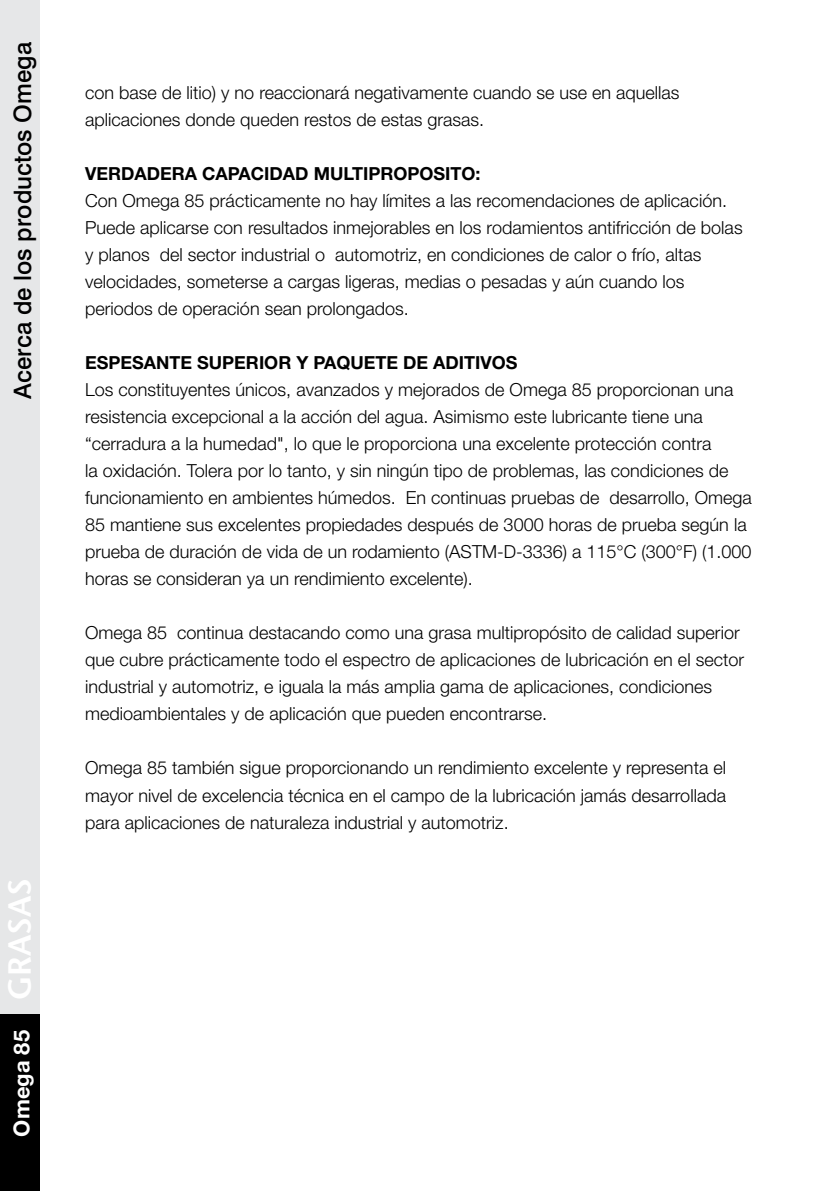
<style>
.page{position:relative;width:840px;height:1191px;background:#fff}
.page>*{position:absolute;margin:0;border:0;box-sizing:border-box;transform-origin:0 0}
.t1{font:600 32px "Stone Sans";color:#fff}
.t2{font:500 24px "Swiss 721 BT";color:#000}
.t3{font:700 22px "Helvetica Neue";color:#fff}
.t4{font:300 18px/27px "Helvetica Neue";color:#000}
.t5{font:700 18px "Helvetica Neue";color:#000}
</style>
<div class="page">
<div style="left:0;top:0;width:40px;height:1189px;background:#e6e7e8"></div>
<div style="left:0;top:1014px;width:39px;height:177px;background:#000"></div>
<h2 class="t2" style="left:8px;top:399px;width:358px;rotate:-90deg">Acerca de los productos Omega</h2>
<h1 class="t1" style="left:0;top:1000px;width:124px;rotate:-90deg">GRASAS</h1>
<p class="t3" style="left:8px;top:1136px;width:108px;rotate:-90deg">Omega 85</p>
<p class="t4" style="left:85px;top:79px;width:595px">con base de litio) y no reaccionará negativamente cuando se use en aquellas aplicaciones donde queden restos de estas grasas.</p>
<p class="t5" style="left:85px;top:163px;width:396px">VERDADERA CAPACIDAD MULTIPROPOSITO:</p>
<p class="t4" style="left:85px;top:187px;width:658px">Con Omega 85 prácticamente no hay límites a las recomendaciones de aplicación.<br>Puede aplicarse con resultados inmejorables en los rodamientos antifricción de bolas y planos del sector industrial o automotriz, en condiciones de calor o frío, altas velocidades, someterse a cargas ligeras, medias o pesadas y aún cuando los periodos de operación sean prolongados.</p>
<p class="t5" style="left:85px;top:352px;width:434px">ESPESANTE SUPERIOR Y PAQUETE DE ADITIVOS</p>
<p class="t4" style="left:85px;top:376px;width:668px">Los constituyentes únicos, avanzados y mejorados de Omega 85 proporcionan una resistencia excepcional a la acción del agua. Asimismo este lubricante tiene una “cerradura a la humedad", lo que le proporciona una excelente protección contra<br>la oxidación. Tolera por lo tanto, y sin ningún tipo de problemas, las condiciones de funcionamiento en ambientes húmedos. En continuas pruebas de desarrollo, Omega 85 mantiene sus excelentes propiedades después de 3000 horas de prueba según la prueba de duración de vida de un rodamiento (ASTM-D-3336) a 115°C (300°F) (1.000 horas se consideran ya un rendimiento excelente).</p>
<p class="t4" style="left:85px;top:619px;width:660px">Omega 85 continua destacando como una grasa multipropósito de calidad superior que cubre prácticamente todo el espectro de aplicaciones de lubricación en el sector industrial y automotriz, e iguala la más amplia gama de aplicaciones, condiciones medioambientales y de aplicación que pueden encontrarse.</p>
<p class="t4" style="left:85px;top:754px;width:642px;text-align:justify">Omega 85 también sigue proporcionando un rendimiento excelente y representa el mayor nivel de excelencia técnica en el campo de la lubricación jamás desarrollada para aplicaciones de naturaleza industrial y automotriz.</p>
</div>
